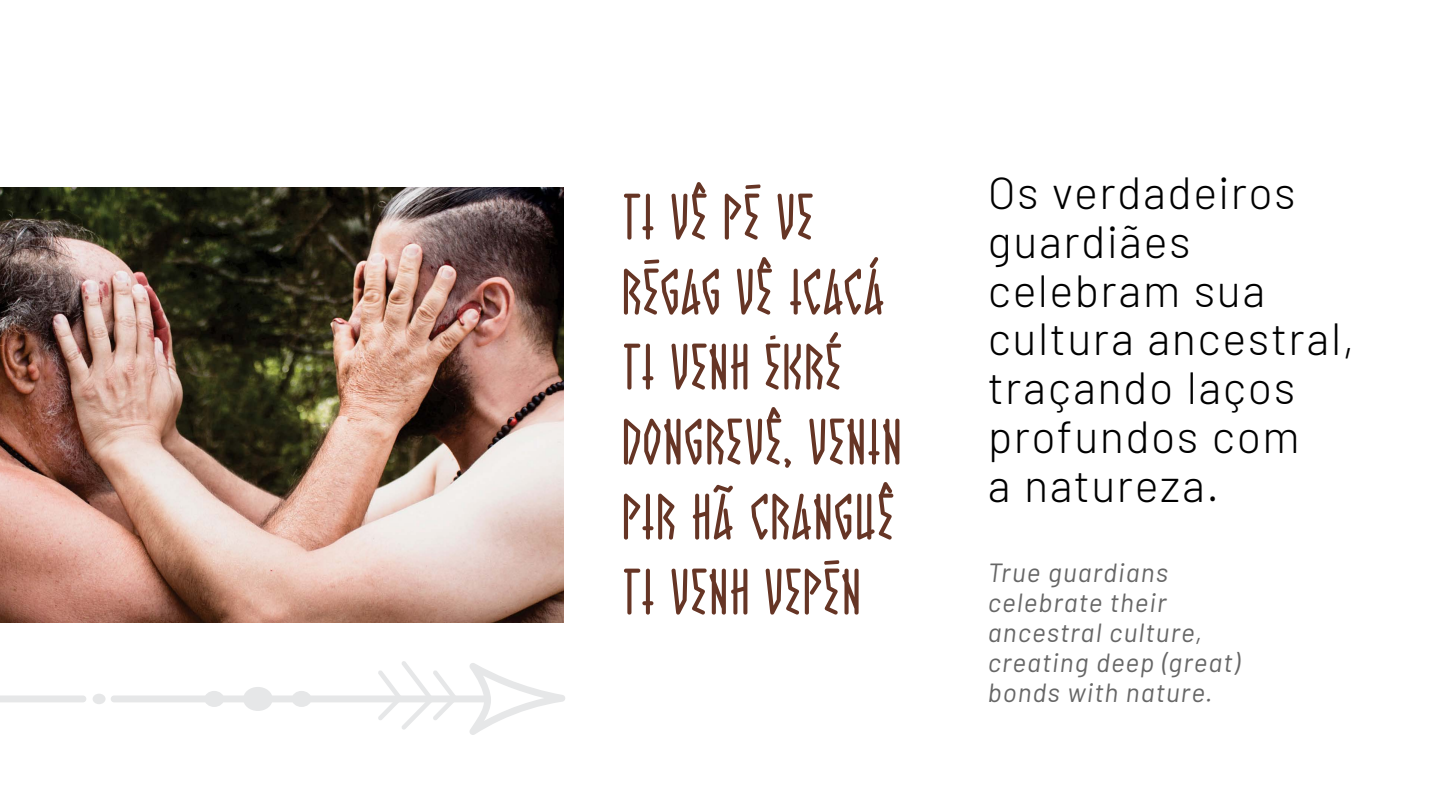
<style>
.page{position:relative;width:1440px;height:810px;background:#fff}
.page>*{position:absolute;margin:0;border:0;box-sizing:border-box;transform-origin:0 0}
.t1{font:67.5px/75px "Nomad Tribes";letter-spacing:.035em;color:#663525}
.t2{font:300 45px/48.8px "Barlow";letter-spacing:.035em;color:#000}
.t3{font:italic 26.25px/30px "Barlow";letter-spacing:.045em;color:#666}
</style>
<div class="page">
<svg style="left:745px;top:184px;width:16px;height:5px"></svg>
<svg style="left:644px;top:259px;width:15px;height:5px"></svg>
<svg style="left:770px;top:335px;width:6px;height:5px"></svg>
<svg style="left:824px;top:560px;width:15px;height:5px"></svg>
<img style="left:0;top:188px;width:563px;height:434px">
<div style="left:111px;top:695px;width:379px;height:7px;background:#e6e7e8;border-radius:3px"></div>
<svg style="left:0;top:695px;width:86px;height:7px"></svg>
<div style="left:292px;top:691px;width:19px;height:16px;background:#e6e7e8;border-radius:50%"></div>
<div style="left:204px;top:691px;width:20px;height:16px;background:#e6e7e8;border-radius:50%"></div>
<div style="left:243px;top:687px;width:30px;height:24px;background:#e6e7e8;border-radius:50%"></div>
<div style="left:93px;top:694px;width:13px;height:10px;background:#e6e7e8;border-radius:50%"></div>
<svg style="left:469px;top:663px;width:96px;height:72px"></svg>
<svg style="left:378px;top:661px;width:79px;height:69px"></svg>
<h1 class="t1" style="left:623px;top:176px;width:278px">TI VÊ PE VE<br>REGAG VÊ ICACÁ<br>TI VENH EKRÉ<br>DONGREVÊ, VENIN<br>PIR HÃ CRANGUÊ<br>TI VENH VEPEN</h1>
<p class="t2" style="left:988px;top:165px;width:368px">Os verdadeiros guardiães celebram sua cultura ancestral, traçando laços profundos com<br>a natureza.</p>
<p class="t3" style="left:988px;top:556px;width:253px">True guardians celebrate their ancestral culture, creating deep (great) bonds with nature.</p>
</div>
